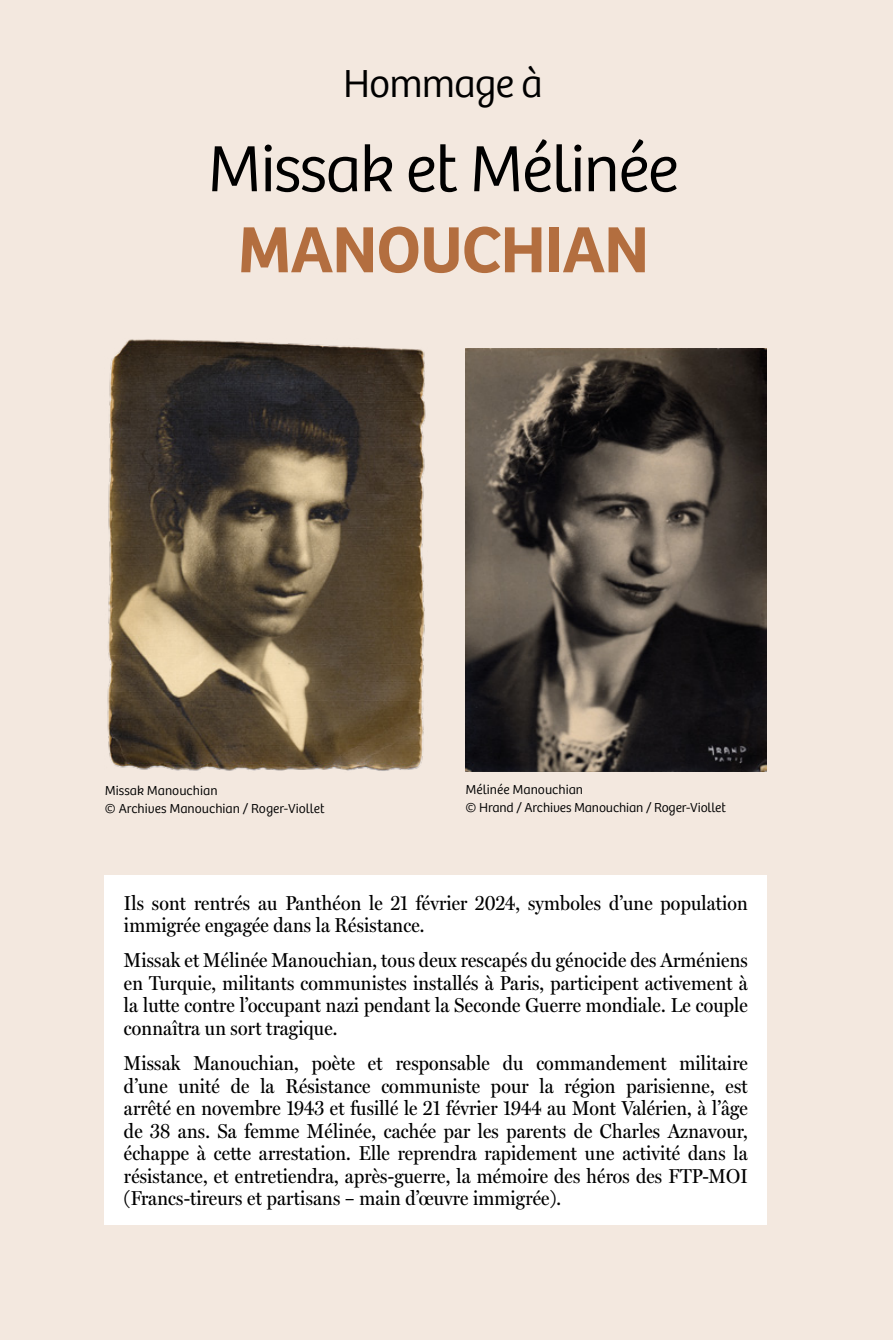
<style>
.page{position:relative;width:893px;height:1340px;background:#fff}
.page>*{position:absolute;margin:0;border:0;box-sizing:border-box;transform-origin:0 0}
.t1{font:300 67.5px "Bree";letter-spacing:-.025em;color:#000}
.t2{font:600 67.5px "Bree";letter-spacing:-.015em;color:#b36e3f}
.t3{font:300 40.5px "Bree";letter-spacing:-.025em;color:#000}
.t4{font:20.25px/22.5px "Miller Headline";letter-spacing:.01em;color:#000;text-align:justify}
.t5{font:300 13.5px/18px "Bree";color:#000}
</style>
<div class="page">
<div style="left:0;top:0;width:893px;height:1339px;background:#f3e8df"></div>
<div style="left:105px;top:875px;width:662px;height:349px;background:#fff"></div>
<img style="left:107px;top:339px;width:319px;height:432px">
<img style="left:466px;top:348px;width:301px;height:423px">
<h2 class="t3" style="left:343px;top:54px;width:201px">Hommage à</h2>
<h1 class="t1" style="left:207px;top:119px;width:474px">Missak et Mélinée</h1>
<h1 class="t2" style="left:237px;top:197px;width:413px">MANOUCHIAN</h1>
<p class="t5" style="left:105px;top:781px;width:221px">Missak Manouchian<br>© Archives Manouchian / Roger-Viollet</p>
<p class="t5" style="left:466px;top:779px;width:262px">Mélinée Manouchian<br>© Hrand / Archives Manouchian / Roger-Viollet</p>
<p class="t4" style="left:124px;top:891px;width:625px">Ils sont rentrés au Panthéon le 21 février 2024, symboles d’une population immigrée engagée dans la Résistance.</p>
<p class="t4" style="left:124px;top:949px;width:625px">Missak et Mélinée Manouchian, tous deux rescapés du génocide des Arméniens en Turquie, militants communistes installés à Paris, participent activement à la lutte contre l’occupant nazi pendant la Seconde Guerre mondiale. Le couple connaîtra un sort tragique.</p>
<p class="t4" style="left:124px;top:1051px;width:625px">Missak Manouchian, poète et responsable du commandement militaire d’une unité de la Résistance communiste pour la région parisienne, est arrêté en novembre 1943 et fusillé le 21 février 1944 au Mont Valérien, à l’âge de 38 ans. Sa femme Mélinée, cachée par les parents de Charles Aznavour, échappe à cette arrestation. Elle reprendra rapidement une activité dans la résistance, et entretiendra, après-guerre, la mémoire des héros des FTP-MOI (Francs-tireurs et partisans – main d’œuvre immigrée).</p>
</div>
